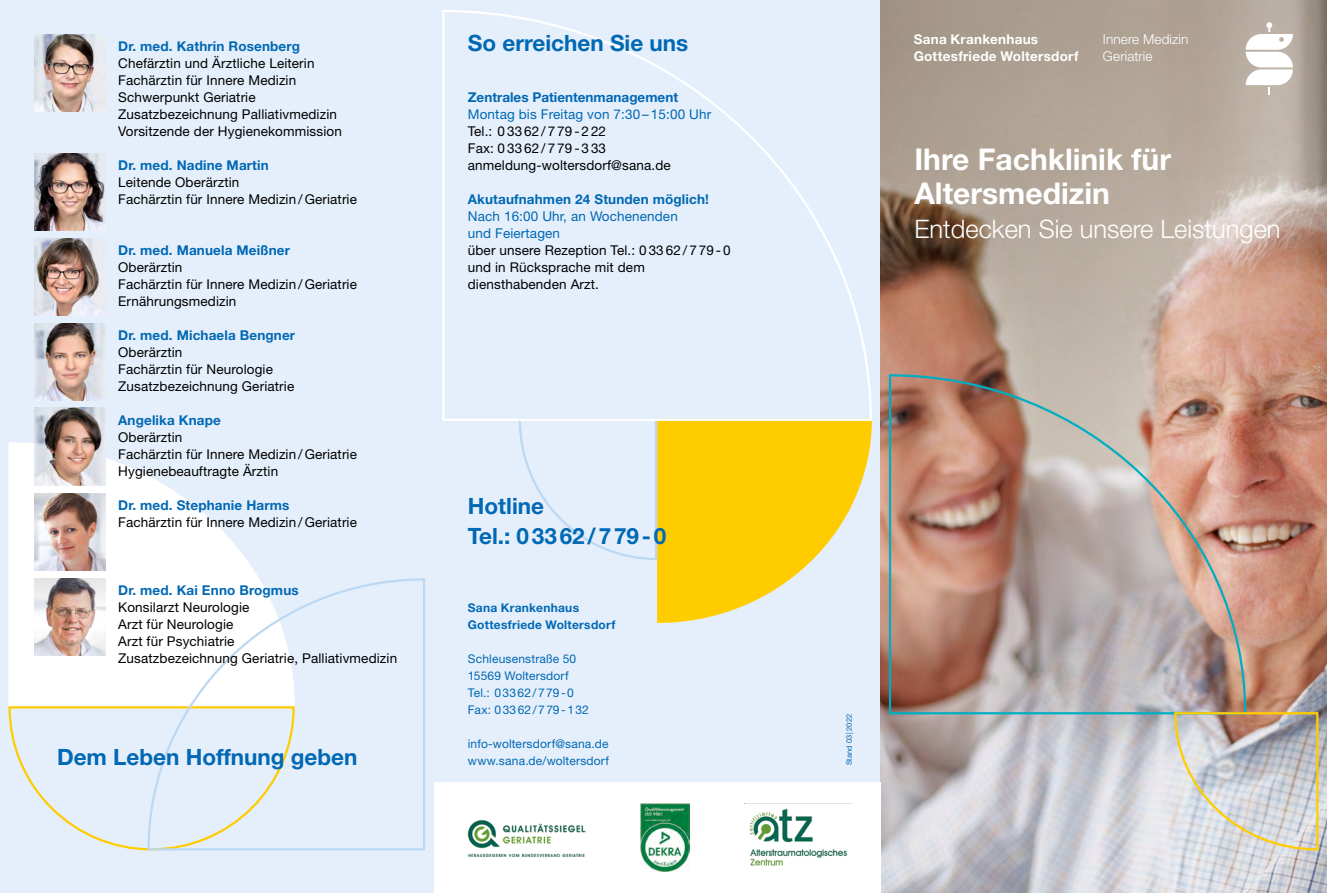
<style>
.page{position:relative;width:1327px;height:893px;background:#fff}
.page>*{position:absolute;margin:0;border:0;box-sizing:border-box;transform-origin:0 0}
.T___XL___Überschrift{font:700 30px/34px "Helvetica Neue LT Pro";color:#fff}
.T___XL___Überschrift-2{font:300 25.5px "Helvetica Neue LT Pro";color:#fff}
.C___L_-Überschrift{font:700 22.5px/30px "Helvetica Neue LT Pro";color:#0068b4}
.C___Fließtext___Roma{font:13.5px/17px "Helvetica Neue LT Pro";letter-spacing:.01em;color:#000}
.C___Fließtext___Roma-2{font:700 13.5px/17px "Helvetica Neue LT Pro";letter-spacing:.01em;color:#0068b4}
.C___Fließtext___Roma-3{font:13.5px/17px "Helvetica Neue LT Pro";letter-spacing:.01em;color:#0068b4}
.T___Absender_-_Bold{font:700 13.5px "Helvetica Neue LT Pro";letter-spacing:.02em;color:#fff}
.C___L_-Überschrift-2{font:13.5px "Helvetica Neue LT Pro";letter-spacing:.01em;color:#000}
.C___L_-Überschrift-3{font:13.5px "Helvetica Neue LT Pro";letter-spacing:.01em;color:#0068b4}
.C___L_-Überschrift-4{font:700 13.5px "Helvetica Neue LT Pro";color:#0068b4}
.T___Absender_Zusatz{font:300 13.5px/17px "Helvetica Neue LT Pro";letter-spacing:.01em;color:#fff}
.R___Adresse___Roman{font:12px "Helvetica Neue LT Pro";letter-spacing:.015em;color:#0068b4}
.R___Adresse___Bold_b{font:700 12px/17px "Helvetica Neue LT Pro";letter-spacing:.025em;color:#0068b4}
.C___Fließtext___Roma-4{font:7.5px "Helvetica Neue LT Pro";letter-spacing:.01em;color:#0068b4}
.s1{font-weight:700;color:#0068b4}
.s2{font-weight:400;color:#000}
</style>
<div class="page">
<div style="left:0;top:0;width:880px;height:893px;background:#e5effb"></div>
<img style="left:880px;top:0;width:447px;height:893px">
<svg style="left:9px;top:442px;width:249px;height:263px;fill:#fff"></svg>
<svg style="left:8px;top:705px;width:138px;height:146px"></svg>
<svg style="left:146px;top:577px;width:279px;height:274px"></svg>
<img style="left:888px;top:373px;width:359px;height:342px">
<svg style="left:1173px;top:711px;width:146px;height:141px;background:#cbc7c1"></svg>
<svg style="left:519px;top:422px;width:353px;height:201px"></svg>
<svg style="left:442px;top:10px;width:430px;height:412px"></svg>
<div style="left:434px;top:782px;width:446px;height:111px;background:#fff"></div>
<img style="left:468px;top:819px;width:117px;height:37px">
<img style="left:749px;top:808px;width:99px;height:58px">
<img style="left:640px;top:804px;width:49px;height:68px">
<img style="left:34px;top:34px;width:71px;height:77px">
<img style="left:34px;top:153px;width:71px;height:77px">
<img style="left:34px;top:323px;width:71px;height:77px">
<img style="left:34px;top:238px;width:71px;height:77px">
<img style="left:34px;top:408px;width:71px;height:77px">
<img style="left:34px;top:493px;width:71px;height:77px">
<img style="left:34px;top:617px;width:71px;height:39px">
<svg style="left:34px;top:578px;width:71px;height:39px"></svg>
<svg style="left:1245px;top:22px;width:48px;height:73px"></svg>
<p class="C___Fließtext___Roma" style="left:118px;top:37px;width:198px"><span class="s1">Dr. med. Kathrin Rosenberg<br></span>Chefärztin und Ärztliche Leiterin</p>
<p class="C___Fließtext___Roma" style="left:118px;top:71px;width:220px">Fachärztin für Innere Medizin<br>Schwerpunkt Geriatrie<br>Zusatzbezeichnung Palliativmedizin</p>
<p class="C___Fließtext___Roma" style="left:118px;top:122px;width:225px">Vorsitzende der Hygienekommission</p>
<p class="C___Fließtext___Roma-2" style="left:118px;top:157px;width:152px">Dr. med. Nadine Martin<br><span class="s2">Leitende Oberärztin</span></p>
<p class="C___Fließtext___Roma" style="left:118px;top:191px;width:240px">Fachärztin für Innere Medizin /Geriatrie</p>
<p class="C___Fließtext___Roma-2" style="left:118px;top:242px;width:173px">Dr. med. Manuela Meißner<br><span class="s2">Oberärztin</span></p>
<p class="C___Fließtext___Roma" style="left:118px;top:276px;width:240px">Fachärztin für Innere Medizin /Geriatrie</p>
<p class="C___Fließtext___Roma" style="left:118px;top:293px;width:120px">Ernährungsmedizin</p>
<p class="C___Fließtext___Roma" style="left:118px;top:327px;width:178px"><span class="s1">Dr. med. Michaela Bengner<br></span>Oberärztin<br>Fachärztin für Neurologie</p>
<p class="C___Fließtext___Roma" style="left:118px;top:378px;width:177px">Zusatzbezeichnung Geriatrie</p>
<p class="C___Fließtext___Roma" style="left:118px;top:412px;width:240px"><span class="s1">Angelika Knape<br></span>Oberärztin<br>Fachärztin für Innere Medizin /Geriatrie</p>
<p class="C___Fließtext___Roma" style="left:118px;top:463px;width:161px">Hygienebeauftragte Ärztin</p>
<p class="C___Fließtext___Roma" style="left:118px;top:497px;width:240px"><span class="s1">Dr. med. Stephanie Harms<br></span>Fachärztin für Innere Medizin /Geriatrie</p>
<p class="C___Fließtext___Roma-2" style="left:118px;top:582px;width:182px">Dr. med. Kai Enno Brogmus<br><span class="s2">Konsilarzt Neurologie</span></p>
<p class="C___Fließtext___Roma" style="left:118px;top:616px;width:117px">Arzt für Neurologie</p>
<p class="C___Fließtext___Roma" style="left:118px;top:633px;width:118px">Arzt für Psychiatrie</p>
<p class="C___Fließtext___Roma" style="left:118px;top:650px;width:280px">Zusatzbezeichnung Geriatrie, Palliativmedizin</p>
<p class="C___L_-Überschrift" style="left:57px;top:742px;width:302px">Dem Leben Hoffnung geben</p>
<p class="C___L_-Überschrift" style="left:468px;top:28px;width:222px">So erreichen Sie uns</p>
<p class="C___L_-Überschrift-4" style="left:468px;top:89px;width:212px">Zentrales Patientenmanagement</p>
<p class="C___L_-Überschrift-3" style="left:468px;top:106px;width:245px">Montag bis Freitag von 7:30 – 15:00 Uhr</p>
<p class="C___L_-Überschrift-2" style="left:468px;top:123px;width:140px">Tel.: 03362/779-222</p>
<p class="C___L_-Überschrift-2" style="left:468px;top:140px;width:140px">Fax: 03362/779-333</p>
<p class="C___Fließtext___Roma" style="left:468px;top:156px;width:204px">anmeldung-woltersdorf@sana.de</p>
<p class="C___Fließtext___Roma-2" style="left:468px;top:191px;width:243px">Akutaufnahmen 24 Stunden möglich!</p>
<p class="C___Fließtext___Roma-3" style="left:468px;top:208px;width:211px">Nach 16:00 Uhr, an Wochenenden und Feiertagen</p>
<p class="C___Fließtext___Roma" style="left:468px;top:242px;width:264px">über unsere Rezeption Tel.: 0 33 62 / 7 79 - 0</p>
<p class="C___Fließtext___Roma" style="left:468px;top:259px;width:178px">und in Rücksprache mit dem diensthabenden Arzt.</p>
<p class="C___L_-Überschrift" style="left:468px;top:490px;width:200px">Hotline<br>Tel.: 03362/779-0</p>
<p class="R___Adresse___Bold_b" style="left:468px;top:599px;width:149px">Sana Krankenhaus<br>Gottesfriede Woltersdorf</p>
<p class="R___Adresse___Roman" style="left:468px;top:652px;width:110px">Schleusenstraße 50</p>
<p class="R___Adresse___Roman" style="left:468px;top:669px;width:102px">15569 Woltersdorf</p>
<p class="R___Adresse___Roman" style="left:468px;top:686px;width:107px">Tel.: 03362/779-0</p>
<p class="R___Adresse___Roman" style="left:468px;top:703px;width:123px">Fax: 03362/779-132</p>
<p class="R___Adresse___Roman" style="left:468px;top:737px;width:142px">info-woltersdorf@sana.de</p>
<p class="R___Adresse___Roman" style="left:468px;top:754px;width:143px">www.sana.de/woltersdorf</p>
<p class="T___Absender_-_Bold" style="left:913px;top:31px;width:126px">Sana Krankenhaus</p>
<p class="T___Absender_-_Bold" style="left:913px;top:48px;width:166px">Gottesfriede Woltersdorf</p>
<p class="T___Absender_Zusatz" style="left:1103px;top:30px;width:87px">Innere Medizin<br>Geriatrie</p>
<p class="T___XL___Überschrift" style="left:914px;top:142px;width:258px">Ihre Fachklinik für<br>Altersmedizin</p>
<p class="T___XL___Überschrift-2" style="left:914px;top:213px;width:368px">Entdecken Sie unsere Leistungen</p>
<p class="C___Fließtext___Roma-4" style="left:844px;top:765px;width:53px;rotate:-90deg">Stand 03 | 2022</p>
</div>
